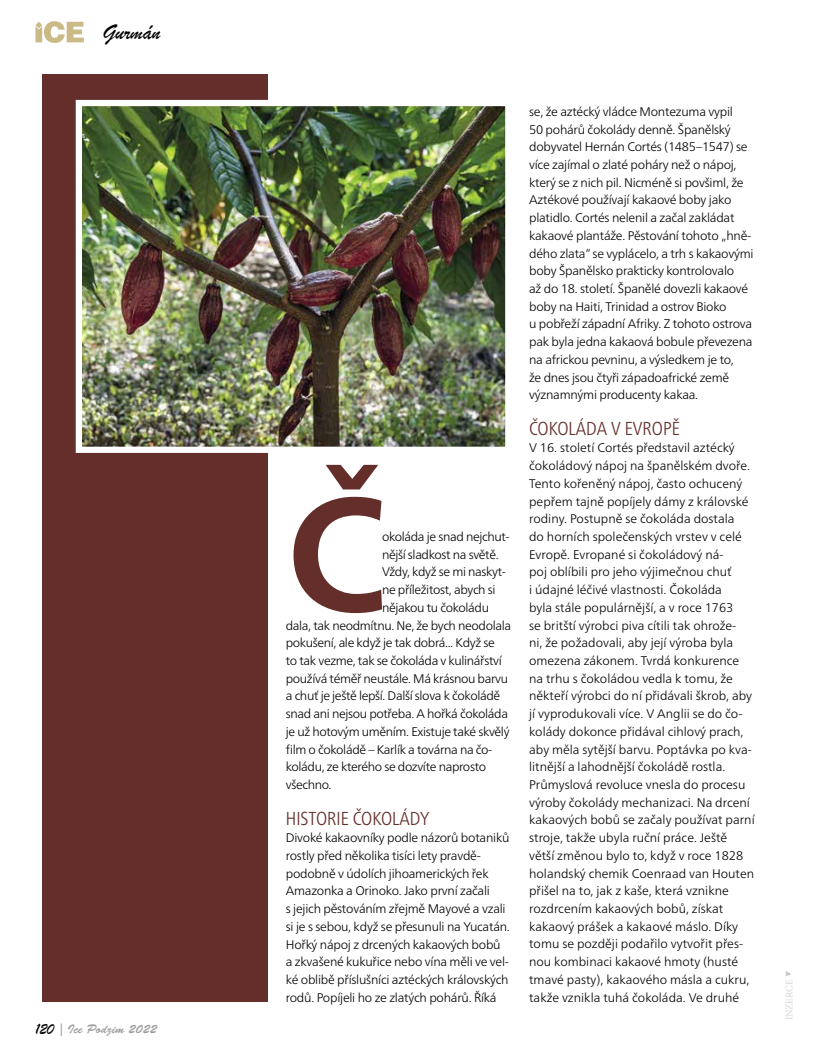
<style>
.page{position:relative;width:815px;height:1063px;background:#fff}
.page>*{position:absolute;margin:0;border:0;box-sizing:border-box;transform-origin:0 0}
.t1{font:700 163.25px "Frutiger Neue LTW1 G";color:#642f2b}
.t2{font:22.5px "Brush Script";color:#000}
.t3{font:300 condensed 18.75px "Frutiger Neue LTW1 G";color:#642f2b}
.t4{font:300 12.5px/17.8px "Frutiger Neue LTW1 G";letter-spacing:-.02em;color:#000}
.t5{font:300 12.5px/17.8px "Frutiger Neue LTW1 G";color:#000}
.t6{font:12.5px "Brush Script Std";color:#9f9d9d}
.t7{font:10px "Minion Pro";color:#d4d4d4}
.s1{font-family:"Brush Script";font-size:16.25px;color:#000}
</style>
<div class="page">
<svg style="left:35px;top:21px;width:49px;height:22px"></svg>
<svg style="left:786px;top:971px;width:5px;height:6px"></svg>
<div style="left:43px;top:74px;width:225px;height:928px;background:#642f2b"></div>
<img style="left:83px;top:107px;width:421px;height:339px">
<div style="left:76px;top:100px;width:435px;height:353px;border:6px solid #fff"></div>
<h2 class="t2" style="left:103px;top:17px;width:59px">Gurmán</h2>
<p class="t6" style="left:35px;top:1022px;width:123px"><span class="s1">120</span> | Ice Podzim 2022</p>
<h1 class="t1" style="left:286px;top:437px;width:103px">Č</h1>
<p class="t4" style="left:382px;top:527px;width:129px">okoláda je snad nejchut-</p>
<p class="t4" style="left:382px;top:545px;width:118px">nější sladkost na světě.</p>
<p class="t4" style="left:382px;top:562px;width:125px">Vždy, když se mi naskyt-</p>
<p class="t4" style="left:382px;top:580px;width:115px">ne příležitost, abych si</p>
<p class="t4" style="left:382px;top:598px;width:109px">nějakou tu čokoládu</p>
<p class="t4" style="left:286px;top:615px;width:227px">dala, tak neodmítnu. Ne, že bych neodolala</p>
<p class="t4" style="left:286px;top:633px;width:210px">pokušení, ale když je tak dobrá... Když se</p>
<p class="t4" style="left:286px;top:651px;width:217px">to tak vezme, tak se čokoláda v kulinářství</p>
<p class="t4" style="left:286px;top:669px;width:224px">používá téměř neustále. Má krásnou barvu</p>
<p class="t4" style="left:286px;top:686px;width:216px">a chuť je ještě lepší. Další slova k čokoládě</p>
<p class="t4" style="left:286px;top:704px;width:224px">snad ani nejsou potřeba. A hořká čokoláda</p>
<p class="t4" style="left:286px;top:722px;width:225px">je už hotovým uměním. Existuje také skvělý</p>
<p class="t4" style="left:286px;top:739px;width:208px">film o čokoládě – Karlík a továrna na čo-</p>
<p class="t4" style="left:286px;top:757px;width:202px">koládu, ze kterého se dozvíte naprosto</p>
<p class="t4" style="left:286px;top:775px;width:47px">všechno.</p>
<h3 class="t3" style="left:286px;top:804px;width:145px">HISTORIE ČOKOLÁDY</h3>
<p class="t4" style="left:286px;top:828px;width:226px">Divoké kakaovníky podle názorů botaniků rostly před několika tisíci lety pravdě&shy;podobně v údolích jihoamerických řek Amazonka a Orinoko. Jako první začali<br>s jejich pěstováním zřejmě Mayové a vzali si je s sebou, když se přesunuli na Yucatán.<br>Hořký nápoj z drcených kakaových bobů a zkvašené kukuřice nebo vína měli ve vel&shy;ké oblibě příslušníci aztéckých královských rodů. Popíjeli ho ze zlatých pohárů. Říká</p>
<p class="t4" style="left:529px;top:102px;width:226px">se, že aztécký vládce Montezuma vypil<br>50 pohárů čokolády denně. Španělský dobyvatel Hernán Cortés (1485–1547) se více zajímal o zlaté poháry než o nápoj, který se z nich pil. Nicméně si povšiml, že Aztékové používají kakaové boby jako platidlo. Cortés nelenil a začal zakládat kakaové plantáže. Pěstování tohoto „hně&shy;dého zlata“ se vyplácelo, a trh s kakaovými boby Španělsko prakticky kontrolovalo<br>až do 18. století. Španělé dovezli kakaové boby na Haiti, Trinidad a ostrov Bioko<br>u pobřeží západní Afriky. Z tohoto ostrova pak byla jedna kakaová bobule převezena na africkou pevninu, a výsledkem je to,<br>že dnes jsou čtyři západoafrické země významnými producenty kakaa.</p>
<h3 class="t3" style="left:529px;top:414px;width:152px">ČOKOLÁDA V EVROPĚ</h3>
<p class="t5" style="left:529px;top:438px;width:227px">V 16. století Cortés představil aztécký čokoládový nápoj na španělském dvoře.<br>Tento kořeněný nápoj, často ochucený pepřem tajně popíjely dámy z královské rodiny. Postupně se čokoláda dostala<br>do horních společenských vrstev v celé Evropě. Evropané si čokoládový ná-<br>poj oblíbili pro jeho výjimečnou chuť<br>i údajné léčivé vlastnosti. Čokoláda<br>byla stále populárnější, a v roce 1763<br>se britští výrobci piva cítili tak ohrože-<br>ni, že požadovali, aby její výroba byla omezena zákonem. Tvrdá konkurence na trhu s čokoládou vedla k tomu, že někteří výrobci do ní přidávali škrob, aby jí vyprodukovali více. V Anglii se do čo&shy;kolády dokonce přidával cihlový prach, aby měla sytější barvu. Poptávka po kva&shy;litnější a lahodnější čokoládě rostla.<br>Průmyslová revoluce vnesla do procesu výroby čokolády mechanizaci. Na drcení kakaových bobů se začaly používat parní stroje, takže ubyla ruční práce. Ještě větší změnou bylo to, když v roce 1828 holandský chemik Coenraad van Houten přišel na to, jak z kaše, která vznikne rozdrcením kakaových bobů, získat kakaový prášek a kakaové máslo. Díky tomu se později podařilo vytvořit přes&shy;nou kombinaci kakaové hmoty (husté tmavé pasty), kakaového másla a cukru, takže vznikla tuhá čokoláda. Ve druhé</p>
<p class="t7" style="left:783px;top:1020px;width:43px;rotate:-90deg">INZERCE</p>
</div>
